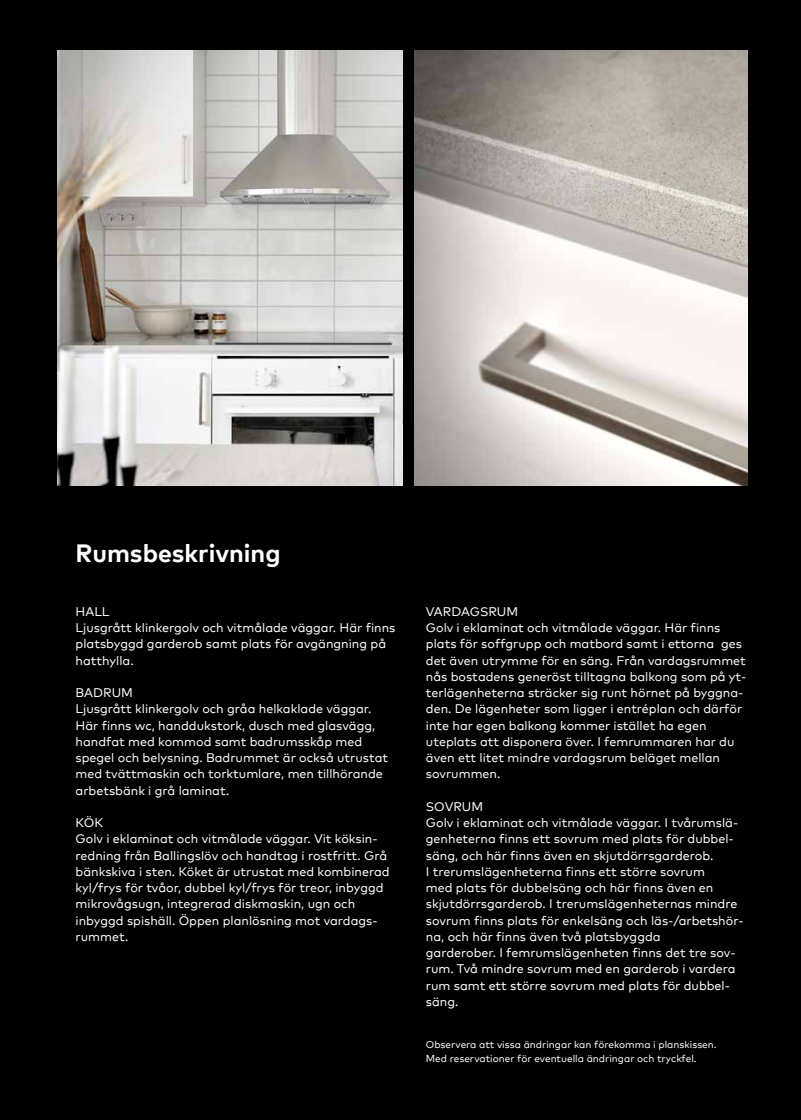
<style>
.page{position:relative;width:801px;height:1120px;background:#000}
.page>*{position:absolute;margin:0;border:0;box-sizing:border-box;transform-origin:0 0}
.t1{font:700 25px "Mark Pro";color:#fff}
.t2{font:12.5px/16.2px "Mark Pro";color:#fff}
.t3{font:10px/13.8px "Mark Pro";color:#fff}
</style>
<div class="page">
<img style="left:415px;top:51px;width:333px;height:434px">
<img style="left:58px;top:51px;width:345px;height:434px">
<h1 class="t1" style="left:76px;top:534px;width:206px">Rumsbeskrivning</h1>
<p class="t2" style="left:76px;top:602px;width:321px">HALL<br>Ljusgrått klinkergolv och vitmålade väggar. Här finns platsbyggd garderob samt plats för avgängning på hatthylla.</p>
<p class="t2" style="left:76px;top:683px;width:314px">BADRUM<br>Ljusgrått klinkergolv och gråa helkaklade väggar.<br>Här finns wc, handdukstork, dusch med glasvägg, handfat med kommod samt badrumsskåp med spegel och belysning. Badrummet är också utrustat med tvättmaskin och torktumlare, men tillhörande arbetsbänk i grå laminat.</p>
<p class="t2" style="left:76px;top:813px;width:315px">KÖK<br>Golv i eklaminat och vitmålade väggar. Vit köksin&shy;redning från Ballingslöv och handtag i rostfritt. Grå bänkskiva i sten. Köket är utrustat med kombinerad kyl/frys för tvåor, dubbel kyl/frys för treor, inbyggd mikrovågsugn, integrerad diskmaskin, ugn och inbyggd spishäll. Öppen planlösning mot vardags&shy;rummet.</p>
<p class="t2" style="left:426px;top:602px;width:322px">VARDAGSRUM<br>Golv i eklaminat och vitmålade väggar. Här finns plats för soffgrupp och matbord samt i ettorna ges det även utrymme för en säng. Från vardagsrummet nås bostadens generöst tilltagna balkong som på yt&shy;terlägenheterna sträcker sig runt hörnet på byggna&shy;den. De lägenheter som ligger i entréplan och därför inte har egen balkong kommer istället ha egen uteplats att disponera över. I femrummaren har du även ett litet mindre vardagsrum beläget mellan sovrummen.</p>
<p class="t2" style="left:426px;top:797px;width:319px">SOVRUM<br>Golv i eklaminat och vitmålade väggar. I tvårumslä&shy;genheterna finns ett sovrum med plats för dubbel&shy;säng, och här finns även en skjutdörrsgarderob.<br>I trerumslägenheterna finns ett större sovrum<br>med plats för dubbelsäng och här finns även en skjutdörrsgarderob. I trerumslägenheternas mindre sovrum finns plats för enkelsäng och läs-/arbetshör&shy;na, och här finns även två platsbyggda<br>garderober. I femrumslägenheten finns det tre sov&shy;rum. Två mindre sovrum med en garderob i vardera rum samt ett större sovrum med plats för dubbel&shy;säng.</p>
<p class="t3" style="left:426px;top:1037px;width:292px">Observera att vissa ändringar kan förekomma i planskissen.<br>Med reservationer för eventuella ändringar och tryckfel.</p>
</div>
